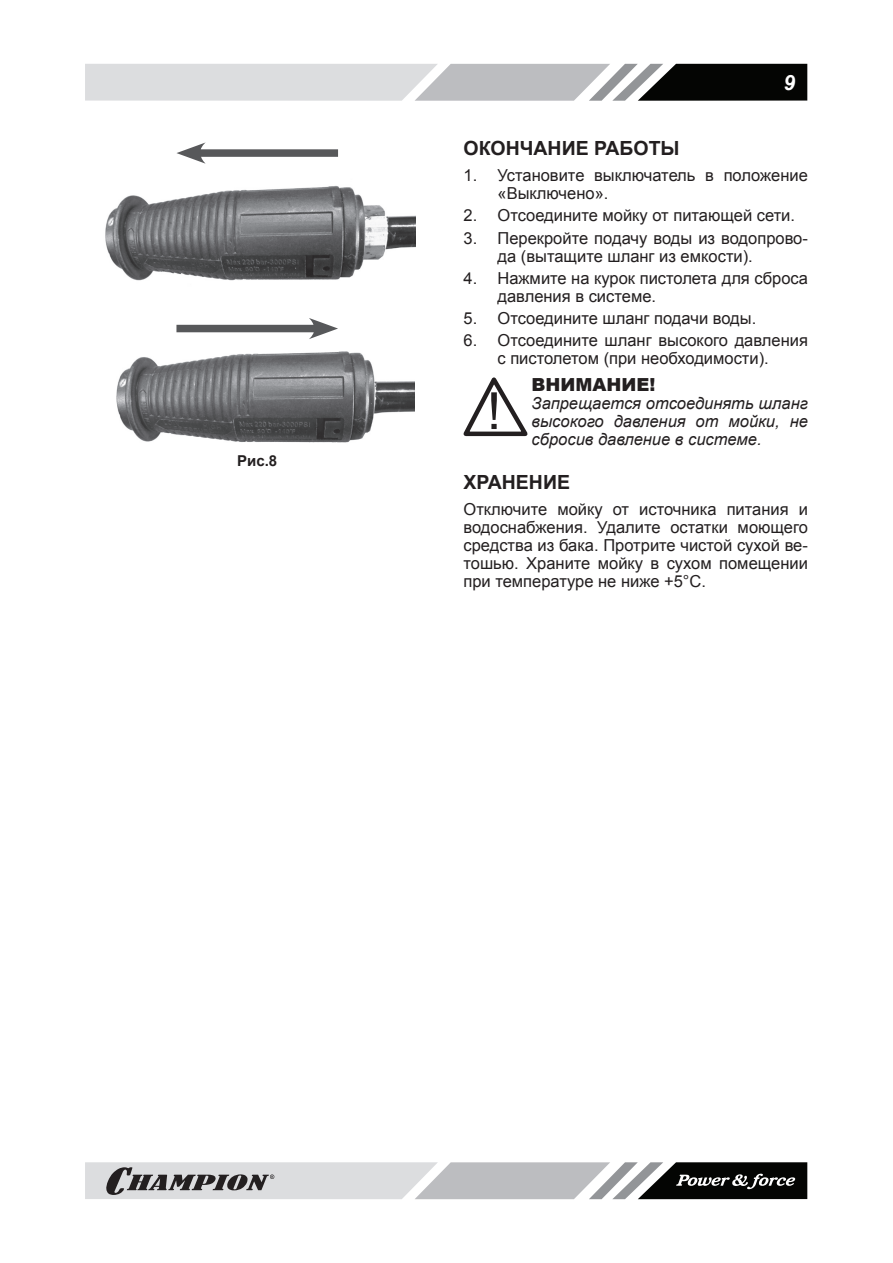
<style>
.page{position:relative;width:893px;height:1263px;background:#fff}
.page>*{position:absolute;margin:0;border:0;box-sizing:border-box;transform-origin:0 0}
.t1{font:italic 700 21px "Arial";color:#fff}
.t2{font:700 19.5px "Arial";color:#231f20}
.t3{font:900 18px "Arial";color:#231f20}
.t4{font:16.5px/18px "Arial";color:#231f20}
.t5{font:italic 16.5px/18px "Arial";color:#231f20;text-align:justify}
.t6{font:700 15px "Arial";color:#231f20}
</style>
<div class="page">
<svg style="left:85px;top:64px;width:722px;height:37px;background:#a8a9ab"></svg>
<svg style="left:85px;top:1162px;width:722px;height:37px;background:#a2a2a4"></svg>
<img style="left:116px;top:351px;width:299px;height:92px">
<img style="left:105px;top:186px;width:311px;height:95px">
<div style="left:193px;top:149px;width:145px;height:8px;background:#57585a"></div>
<svg style="left:176px;top:142px;width:30px;height:22px"></svg>
<div style="left:176px;top:325px;width:145px;height:7px;background:#57585a"></div>
<svg style="left:309px;top:318px;width:29px;height:21px"></svg>
<svg style="left:463px;top:377px;width:65px;height:60px"></svg>
<p class="t6" style="left:237px;top:451px;width:42px">Рис.8</p>
<p class="t1" style="left:783px;top:69px;width:13px">9</p>
<p class="t2" style="left:463px;top:135px;width:15px">ОКОНЧАНИЕ</p>
<p class="t2" style="left:594px;top:135px;width:87px">РАБОТЫ</p>
<p class="t4" style="left:497px;top:166px;width:312px;text-indent:-34px">1. Установите выключатель в положение «Выключено».</p>
<p class="t4" style="left:463px;top:207px;width:333px">2. Отсоедините мойку от питающей сети.</p>
<p class="t4" style="left:497px;top:229px;width:312px;text-indent:-34px">3. Перекройте подачу воды из водопрово&shy;да (вытащите шланг из емкости).</p>
<p class="t4" style="left:497px;top:269px;width:312px;text-indent:-34px">4. Н ажмите на курок пистолета для сброса давления в системе.</p>
<p class="t4" style="left:463px;top:309px;width:294px">5. Отсоедините шланг подачи воды.</p>
<p class="t4" style="left:463px;top:332px;width:346px;text-align:center">6. Отсоедините шланг высокого давления с пистолетом (при необходимости).</p>
<p class="t3" style="left:531px;top:372px;width:125px">ВНИМАНИЕ!</p>
<p class="t5" style="left:531px;top:394px;width:278px">Запрещается отсоединять шланг высокого давления от мойки, не сбросив давление в системе.</p>
<p class="t2" style="left:463px;top:469px;width:15px">ХРАНЕНИЕ</p>
<p class="t4" style="left:463px;top:501px;width:346px;text-align:justify">Отключите мойку от источника питания и водоснабжения. Удалите остатки моющего средства из бака. Протрите чистой сухой ве&shy;тошью. Храните мойку в сухом помещении при температуре не ниже +5°С.</p>
</div>
